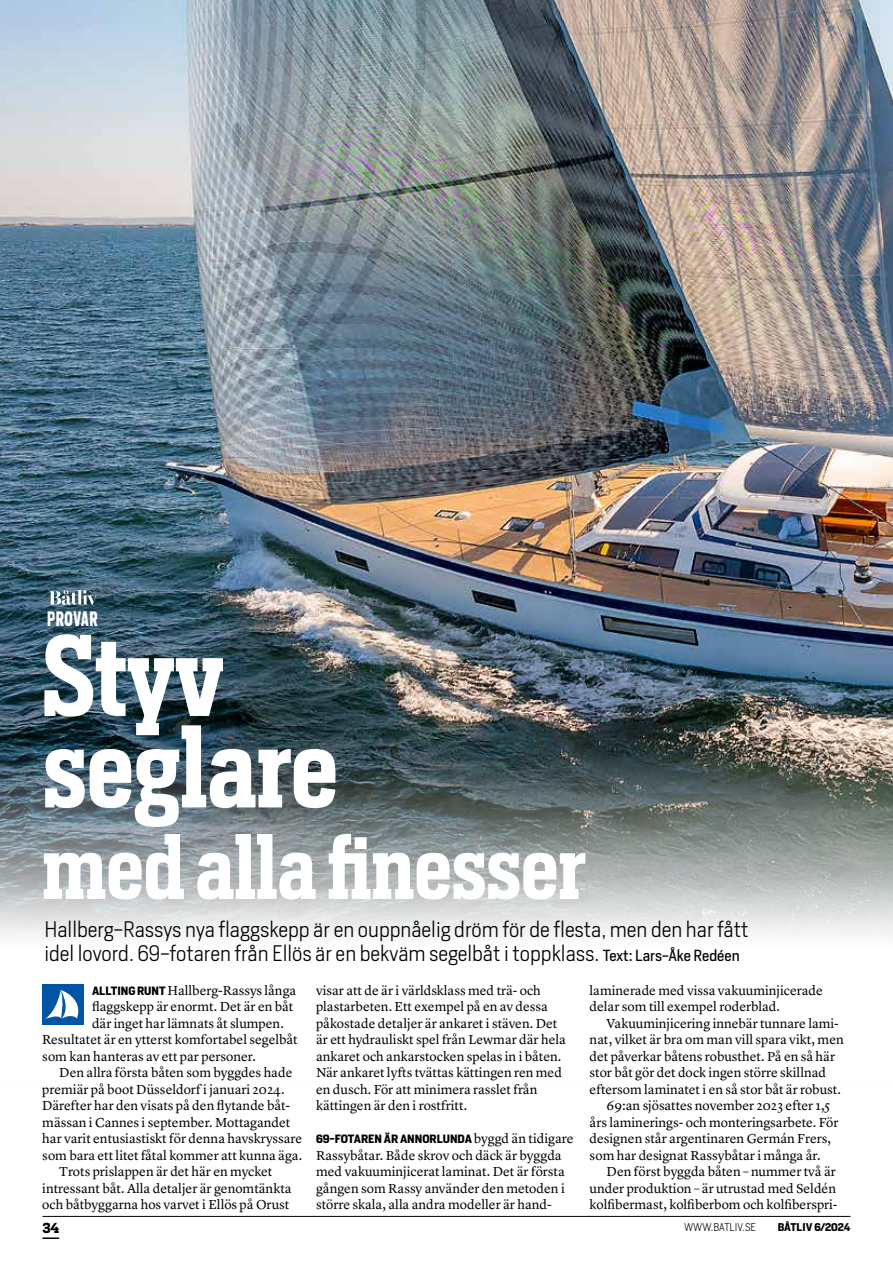
<style>
.page{position:relative;width:893px;height:1263px;background:#fff}
.page>*{position:absolute;margin:0;border:0;box-sizing:border-box;transform-origin:0 0}
.t1{font:600 108px/91.5px "Heron Serif Cond";color:#fff}
.t2{font:600 85.5px "Heron Serif Cond";color:#fff}
.t3{font:300 21px/24px "Heron Sans";color:#000}
.t4{font:700 19.5px "Heron Sans Cond";letter-spacing:.04em;color:#fff;scale:.77 1}
.t5{font:13.5px/16.5px "Lyon Text";color:#000}
.t6{font:700 13.5px "Heron Serif";color:#000}
.t7{font:700 11.25px "Heron Sans";color:#000}
.t8{font:300 10.5px "Heron Sans";color:#000}
.t9{font:700 10.5px "Heron Sans";color:#000}
.s1{font-weight:400;font-size:15px}
.s2{font-family:"Heron Sans";font-weight:700;font-size:11.25px}
.s3{font-family:"Lyon Text";font-weight:400;font-size:13.5px}
</style>
<div class="page">
<hr style="left:43px;top:1216px;width:807px;height:1px;background:#000">
<svg style="left:43px;top:1237px;width:16px;height:2px"></svg>
<img style="left:0;top:0;width:893px;height:651px">
<img style="left:0;top:651px;width:893px;height:374px">
<svg style="left:49px;top:590px;width:48px;height:15px"></svg>
<div style="left:42px;top:984px;width:41px;height:41px;background:#0056a4"></div>
<svg style="left:45px;top:990px;width:39px;height:29px"></svg>
<h3 class="t4" style="left:47px;top:606px;width:67px">PROVAR</h3>
<h1 class="t1" style="left:42px;top:630px;width:297px">Styv seglare</h1>
<h2 class="t2" style="left:42px;top:812px;width:545px">med alla finesser</h2>
<h3 class="t3" style="left:44px;top:917px;width:706px">Hallberg-Rassys nya flaggskepp är en ouppnåelig dröm för de flesta, men den har fått idel lovord. 69-fotaren från Ellös är en bekväm segelbåt i toppklass. <span class="s1">Text: Lars-Åke Redéen</span></h3>
<p class="t5" style="left:92px;top:981px;width:206px"><span class="s2">ALLTING RUNT</span> Hallberg-Rassys långa</p>
<p class="t5" style="left:92px;top:997px;width:203px">flaggskepp är enormt. Det är en båt</p>
<p class="t5" style="left:92px;top:1014px;width:193px">där inget har lämnats åt slumpen.</p>
<p class="t5" style="left:42px;top:1030px;width:257px">Resultatet är en ytterst komfortabel segelbåt</p>
<p class="t5" style="left:42px;top:1047px;width:215px">som kan hanteras av ett par personer.</p>
<p class="t5" style="left:59px;top:1063px;width:235px">Den allra första båten som byggdes hade</p>
<p class="t5" style="left:42px;top:1080px;width:244px">premiär på boot Düsseldorf i januari 2024.</p>
<p class="t5" style="left:42px;top:1096px;width:249px">Därefter har den visats på den flytande båt-</p>
<p class="t5" style="left:42px;top:1113px;width:250px">mässan i Cannes i september. Mottagandet</p>
<p class="t5" style="left:42px;top:1129px;width:261px">har varit entusiastiskt för denna havskryssare</p>
<p class="t5" style="left:42px;top:1146px;width:262px">som bara ett litet fåtal kommer att kunna äga.</p>
<p class="t5" style="left:59px;top:1162px;width:215px">Trots prislappen är det här en mycket</p>
<p class="t5" style="left:42px;top:1179px;width:251px">intressant båt. Alla detaljer är genomtänkta</p>
<p class="t5" style="left:42px;top:1195px;width:249px">och båtbyggarna hos varvet i Ellös på Orust</p>
<p class="t5" style="left:316px;top:981px;width:251px">visar att de är i världsklass med trä- och plastarbeten. Ett exempel på en av dessa påkostade detaljer är ankaret i stäven. Det är ett hydrauliskt spel från Lewmar där hela ankaret och ankarstocken spelas in i båten.<br>När ankaret lyfts tvättas kättingen ren med en dusch. För att minimera rasslet från kättingen är den i rostfritt.</p>
<p class="t7" style="left:316px;top:1131px;width:259px">69-FOTAREN ÄR ANNORLUNDA <span class="s3">byggd än tidigare</span></p>
<p class="t5" style="left:316px;top:1146px;width:250px">Rassybåtar. Både skrov och däck är byggda med vakuuminjicerat laminat. Det är första gången som Rassy använder den metoden i större skala, alla andra modeller är hand-</p>
<p class="t5" style="left:590px;top:981px;width:235px">laminerade med vissa vakuuminjicerade delar som till exempel roderblad.</p>
<p class="t5" style="left:607px;top:1014px;width:234px">Vakuuminjicering innebär tunnare lami-</p>
<p class="t5" style="left:590px;top:1030px;width:256px">nat, vilket är bra om man vill spara vikt, men</p>
<p class="t5" style="left:590px;top:1047px;width:247px">det påverkar båtens robusthet. På en så här</p>
<p class="t5" style="left:590px;top:1063px;width:238px">stor båt gör det dock ingen större skillnad</p>
<p class="t5" style="left:590px;top:1080px;width:253px">eftersom laminatet i en så stor båt är robust.</p>
<p class="t5" style="left:607px;top:1096px;width:225px">69:an sjösattes november 2023 efter 1,5</p>
<p class="t5" style="left:590px;top:1113px;width:250px">års laminerings- och monteringsarbete. För</p>
<p class="t5" style="left:590px;top:1129px;width:243px">designen står argentinaren Germán Frers,</p>
<p class="t5" style="left:590px;top:1146px;width:232px">som har designat Rassybåtar i många år.</p>
<p class="t5" style="left:607px;top:1162px;width:231px">Den först byggda båten – nummer två är</p>
<p class="t5" style="left:590px;top:1179px;width:248px">under produktion – är utrustad med Seldén</p>
<p class="t5" style="left:590px;top:1195px;width:249px">kolfibermast, kolfiberbom och kolfiberspri-</p>
<p class="t6" style="left:43px;top:1219px;width:18px">34</p>
<p class="t8" style="left:684px;top:1220px;width:73px">WWW.BATLIV.SE</p>
<p class="t9" style="left:778px;top:1220px;width:74px">BÅTLIV 6/2024</p>
</div>
